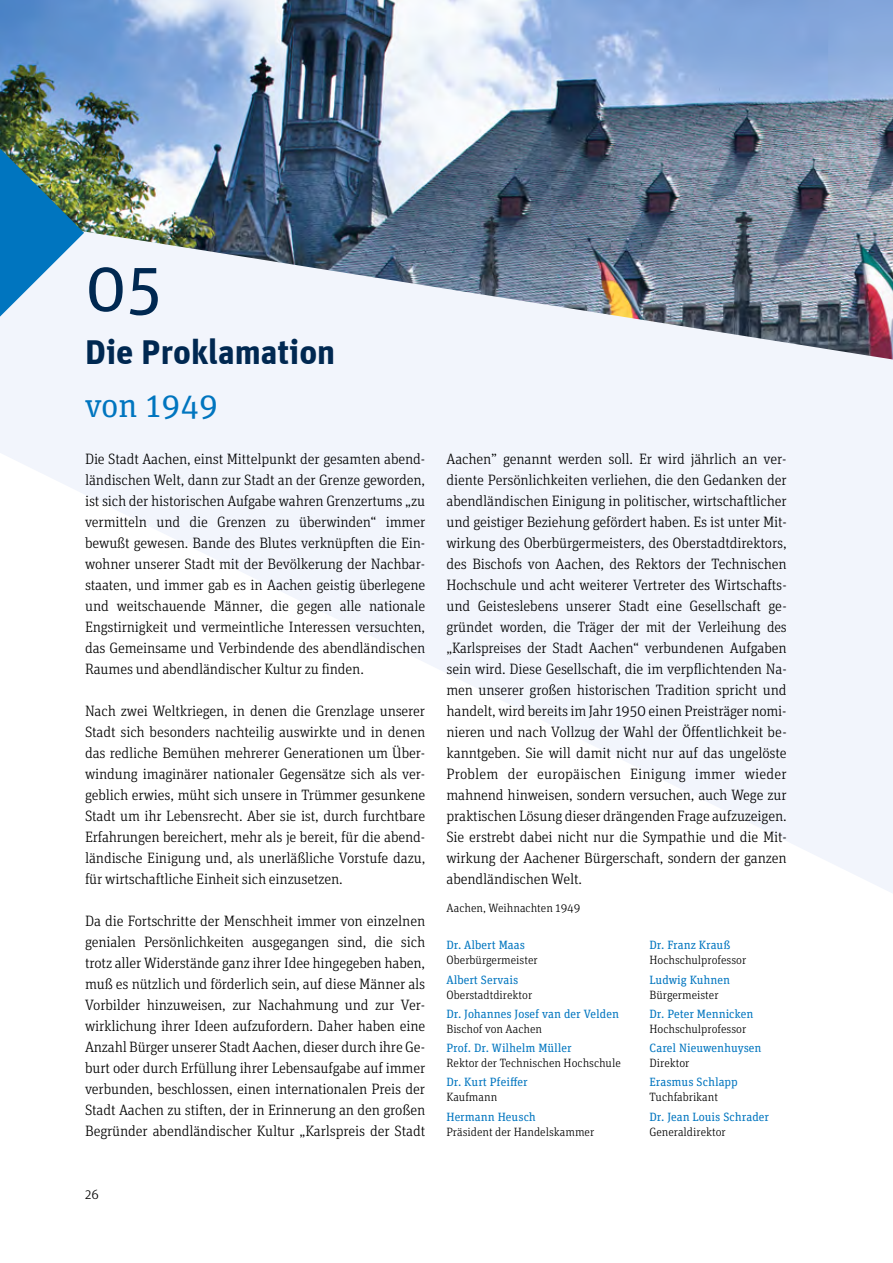
<style>
.page{position:relative;width:893px;height:1263px;background:#fff}
.page>*{position:absolute;margin:0;border:0;box-sizing:border-box;transform-origin:0 0}
.t1{font:67.5px "Unit";color:#002851}
.t2{font:700 34.5px "Unit";color:#002851}
.t3{font:33.45px "Unit Slab Pro";color:#0075bf}
.t4{font:300 15px/21px "Unit Slab Pro";letter-spacing:-.01em;color:#000;text-align:justify}
.t5{font:300 13.5px "Unit Slab Pro";color:#000}
.t6{font:300 12px "Unit Slab Pro";color:#000}
.t7{font:12px "Unit Slab Pro";color:#0075bf}
</style>
<div class="page">
<svg style="left:0;top:359px;width:893px;height:534px;fill:#f2f5fc"></svg>
<img style="left:0;top:0;width:893px;height:359px">
<img style="left:0;top:148px;width:84px;height:169px">
<h1 class="t1" style="left:85px;top:248px;width:78px">05</h1>
<h2 class="t2" style="left:85px;top:331px;width:252px">Die Proklamation</h2>
<h3 class="t3" style="left:85px;top:383px;width:135px">von 1949</h3>
<p class="t4" style="left:85px;top:447px;width:342px">Die Stadt Aachen, einst Mittelpunkt der gesamten abend&shy;ländischen Welt, dann zur Stadt an der Grenze geworden, ist sich der historischen Aufgabe wahren Grenzertums „zu vermitteln und die Grenzen zu überwinden“ immer bewußt gewesen. Bande des Blutes verknüpften die Ein&shy;wohner unserer Stadt mit der Bevölkerung der Nachbar&shy;staaten, und immer gab es in Aachen geistig überlegene und weitschauende Männer, die gegen alle nationale Engstirnigkeit und vermeintliche Interessen versuchten, das Gemeinsame und Verbindende des abendländischen Raumes und abendländischer Kultur zu finden.</p>
<p class="t4" style="left:85px;top:699px;width:342px">Nach zwei Weltkriegen, in denen die Grenzlage unserer Stadt sich besonders nachteilig auswirkte und in denen das redliche Bemühen mehrerer Generationen um Über&shy;windung imaginärer nationaler Gegensätze sich als ver&shy;geblich erwies, müht sich unsere in Trümmer gesunkene Stadt um ihr Lebensrecht. Aber sie ist, durch furchtbare Erfahrungen bereichert, mehr als je bereit, für die abend&shy;ländische Einigung und, als unerläßliche Vorstufe dazu, für wirtschaftliche Einheit sich einzusetzen.</p>
<p class="t4" style="left:85px;top:909px;width:342px">Da die Fortschritte der Menschheit immer von einzelnen genialen Persönlichkeiten ausgegangen sind, die sich trotz aller Widerstände ganz ihrer Idee hingegeben haben, muß es nützlich und förderlich sein, auf diese Männer als Vorbilder hinzuweisen, zur Nachahmung und zur Ver&shy;wirklichung ihrer Ideen aufzufordern. Daher haben eine Anzahl Bürger unserer Stadt Aachen, dieser durch ihre Ge&shy;burt oder durch Erfüllung ihrer Lebensaufgabe auf immer verbunden, beschlossen, einen internationalen Preis der Stadt Aachen zu stiften, der in Erinnerung an den großen Begründer abendländischer Kultur „Karlspreis der Stadt</p>
<p class="t5" style="left:85px;top:1185px;width:15px">26</p>
<p class="t4" style="left:446px;top:447px;width:342px">Aachen” genannt werden soll. Er wird jährlich an ver&shy;diente Persönlichkeiten verliehen, die den Gedanken der abendländischen Einigung in politischer, wirtschaftlicher und geistiger Beziehung gefördert haben. Es ist unter Mit&shy;wirkung des Oberbürgermeisters, des Oberstadtdirektors, des Bischofs von Aachen, des Rektors der Technischen Hochschule und acht weiterer Vertreter des Wirtschafts&shy;und Geisteslebens unserer Stadt eine Gesellschaft ge&shy;gründet worden, die Träger der mit der Verleihung des „Karlspreises der Stadt Aachen“ verbundenen Aufgaben sein wird. Diese Gesellschaft, die im verpflichtenden Na&shy;men unserer großen historischen Tradition spricht und handelt, wird bereits im Jahr 1950 einen Preisträger nomi&shy;nieren und nach Vollzug der Wahl der Öffentlichkeit be&shy;kanntgeben. Sie will damit nicht nur auf das ungelöste Problem der europäischen Einigung immer wieder mahnend hinweisen, sondern versuchen, auch Wege zur praktischen Lösung dieser drängenden Frage aufzuzeigen.<br>Sie erstrebt dabei nicht nur die Sympathie und die Mit&shy;wirkung der Aachener Bürgerschaft, sondern der ganzen abendländischen Welt.</p>
<p class="t6" style="left:446px;top:900px;width:135px">Aachen, Weihnachten 1949</p>
<p class="t7" style="left:446px;top:937px;width:80px">Dr. Albert Maas</p>
<p class="t6" style="left:446px;top:952px;width:93px">Oberbürgermeister</p>
<p class="t7" style="left:446px;top:971px;width:73px">Albert Servais</p>
<p class="t6" style="left:446px;top:987px;width:87px">Oberstadtdirektor</p>
<p class="t7" style="left:446px;top:1006px;width:174px">Dr. Johannes Josef van der Velden</p>
<p class="t6" style="left:446px;top:1021px;width:97px">Bischof von Aachen</p>
<p class="t7" style="left:446px;top:1040px;width:127px">Prof. Dr. Wilhelm Müller</p>
<p class="t6" style="left:446px;top:1055px;width:176px">Rektor der Technischen Hochschule</p>
<p class="t7" style="left:446px;top:1074px;width:83px">Dr. Kurt Pfeiffer</p>
<p class="t6" style="left:446px;top:1089px;width:52px">Kaufmann</p>
<p class="t7" style="left:446px;top:1108px;width:91px">Hermann Heusch</p>
<p class="t6" style="left:446px;top:1124px;width:149px">Präsident der Handelskammer</p>
<p class="t7" style="left:649px;top:937px;width:82px">Dr. Franz Krauß</p>
<p class="t6" style="left:649px;top:952px;width:98px">Hochschulprofessor</p>
<p class="t7" style="left:649px;top:971px;width:82px">Ludwig Kuhnen</p>
<p class="t6" style="left:649px;top:987px;width:71px">Bürgermeister</p>
<p class="t7" style="left:649px;top:1005px;width:105px">Dr. Peter Mennicken</p>
<p class="t6" style="left:649px;top:1021px;width:98px">Hochschulprofessor</p>
<p class="t7" style="left:649px;top:1040px;width:113px">Carel Nieuwenhuysen</p>
<p class="t6" style="left:649px;top:1055px;width:41px">Direktor</p>
<p class="t7" style="left:649px;top:1074px;width:90px">Erasmus Schlapp</p>
<p class="t6" style="left:649px;top:1089px;width:70px">Tuchfabrikant</p>
<p class="t7" style="left:649px;top:1108px;width:121px">Dr. Jean Louis Schrader</p>
<p class="t6" style="left:649px;top:1124px;width:78px">Generaldirektor</p>
</div>
